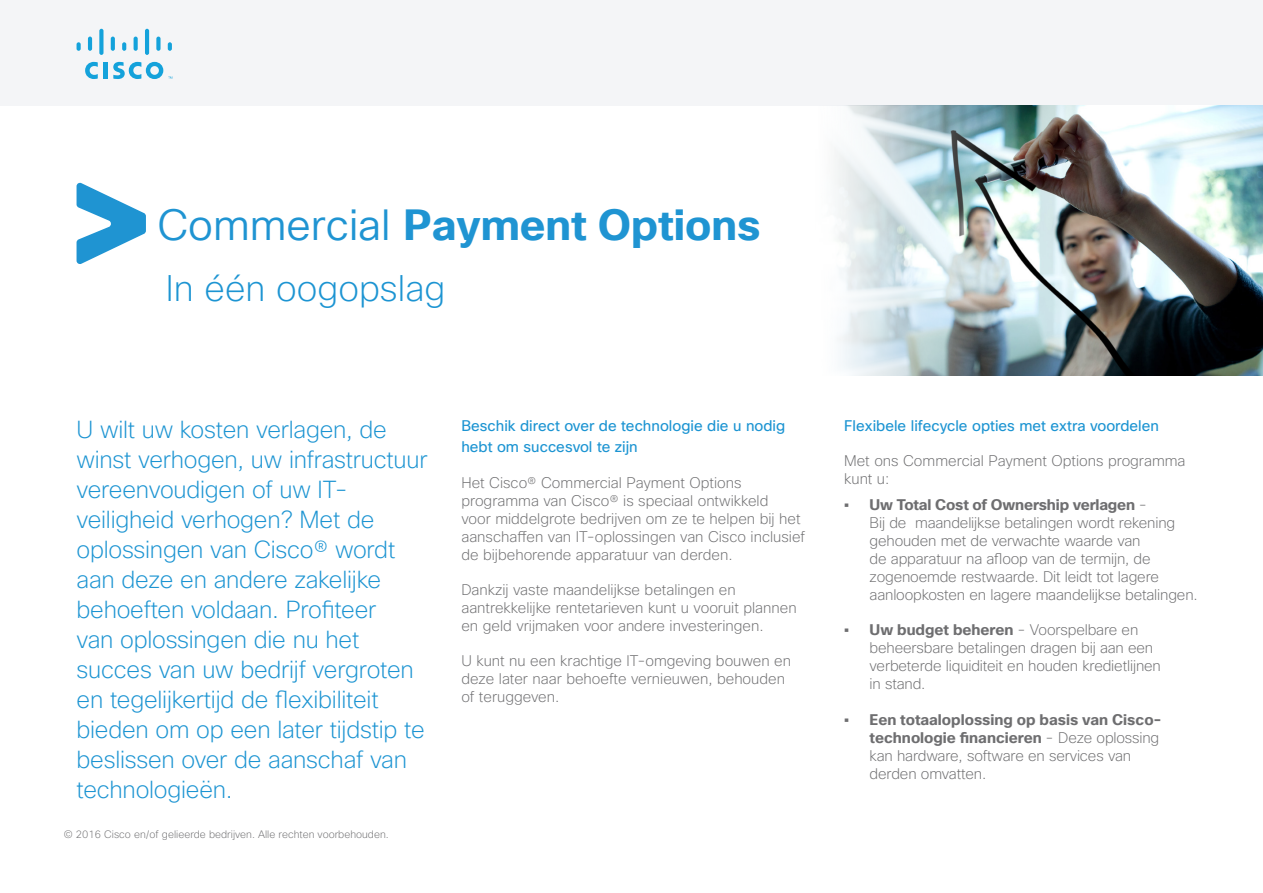
<style>
.page{position:relative;width:1263px;height:893px;background:#fff}
.page>*{position:absolute;margin:0;border:0;box-sizing:border-box;transform-origin:0 0}
.t1{font:700 42.6px "Cisco Sans TT";color:#1f94d2}
.t2{font:200 36px "Cisco Sans";color:#1c94d2}
.t3{font:200 24px/30px "Cisco Sans";letter-spacing:-.01em;color:#1c94d2}
.t4{font:200 15px/18px "Cisco Sans";color:#6e6e70}
.t5{font:15px/21.6px "Cisco Sans";color:#1c94d2}
.t6{font:200 10.5px "Cisco Sans";color:#6e6e70}
.s1{font-family:"Cisco Sans TT Light";font-weight:400}
.s2{font-weight:700}
</style>
<div class="page">
<div style="left:0;top:0;width:1263px;height:105px;background:#f4f5f7"></div>
<hr style="left:104px;top:62px;width:4px;height:17px;background:#14a2db">
<svg style="left:85px;top:62px;width:13px;height:17px"></svg>
<svg style="left:77px;top:42px;width:4px;height:9px"></svg>
<hr style="left:88px;top:37px;width:4px;height:14px;background:#14a2db;border-radius:2px">
<svg style="left:99px;top:29px;width:4px;height:26px"></svg>
<svg style="left:111px;top:37px;width:4px;height:14px"></svg>
<svg style="left:122px;top:42px;width:4px;height:9px"></svg>
<svg style="left:134px;top:37px;width:4px;height:14px"></svg>
<hr style="left:145px;top:29px;width:4px;height:26px;background:#14a2db;border-radius:2px">
<div style="left:156px;top:37px;width:5px;height:14px;background:#14a2db;border-radius:2px"></div>
<svg style="left:168px;top:42px;width:4px;height:9px"></svg>
<svg style="left:113px;top:62px;width:59px;height:17px"></svg>
<img style="left:647px;top:105px;width:616px;height:271px">
<svg style="left:77px;top:182px;width:69px;height:82px"></svg>
<p class="t1" style="left:157px;top:198px;width:605px"><span class="s1">Commercial</span> Payment Options</p>
<p class="t2" style="left:166px;top:266px;width:281px">In één oogopslag</p>
<p class="t3" style="left:77px;top:414px;width:352px">U wilt uw kosten verlagen, de winst verhogen, uw infrastructuur vereenvoudigen of uw IT&shy;veiligheid verhogen? Met de oplossingen van Cisco® wordt aan deze en andere zakelijke behoeften voldaan. Profiteer<br>van oplossingen die nu het succes van uw bedrijf vergroten en tegelijkertijd de flexibiliteit bieden om op een later tijdstip te beslissen over de aanschaf van technologieën.</p>
<p class="t6" style="left:64px;top:827px;width:327px">© 2016 Cisco en/of gelieerde bedrijven. Alle rechten voorbehouden.</p>
<p class="t5" style="left:461px;top:415px;width:325px">Beschik direct over de technologie die u nodig hebt om succesvol te zijn</p>
<p class="t4" style="left:461px;top:473px;width:345px">Het Cisco® Commercial Payment Options programma van Cisco® is speciaal ontwikkeld<br>voor middelgrote bedrijven om ze te helpen bij het aanschaffen van IT-oplossingen van Cisco inclusief de bijbehorende apparatuur van derden.</p>
<p class="t4" style="left:461px;top:580px;width:337px">Dankzij vaste maandelijkse betalingen en aantrekkelijke rentetarieven kunt u vooruit plannen en geld vrijmaken voor andere investeringen.</p>
<p class="t4" style="left:461px;top:651px;width:331px">U kunt nu een krachtige IT-omgeving bouwen en deze later naar behoefte vernieuwen, behouden of teruggeven.</p>
<p class="t5" style="left:844px;top:415px;width:316px">Flexibele lifecycle opties met extra voordelen</p>
<p class="t4" style="left:844px;top:452px;width:343px">Met ons Commercial Payment Options programma kunt u:</p>
<p class="t4" style="left:870px;top:496px;width:330px;text-indent:-26px"><span class="s2">• Uw Total Cost of Ownership verlagen</span> -<br>Bij de maandelijkse betalingen wordt rekening gehouden met de verwachte waarde van<br>de apparatuur na afloop van de termijn, de zogenoemde restwaarde. Dit leidt tot lagere aanloopkosten en lagere maandelijkse betalingen.</p>
<p class="t4" style="left:870px;top:621px;width:293px;text-indent:-26px"><span class="s2">• Uw budget beheren</span> - Voorspelbare en beheersbare betalingen dragen bij aan een verbeterde liquiditeit en houden kredietlijnen in stand.</p>
<p class="t4" style="left:870px;top:710px;width:294px;text-indent:-26px"><span class="s2">• Een totaaloplossing op basis van Cisco&shy;technologie financieren</span> - Deze oplossing kan hardware, software en services van derden omvatten.</p>
</div>
